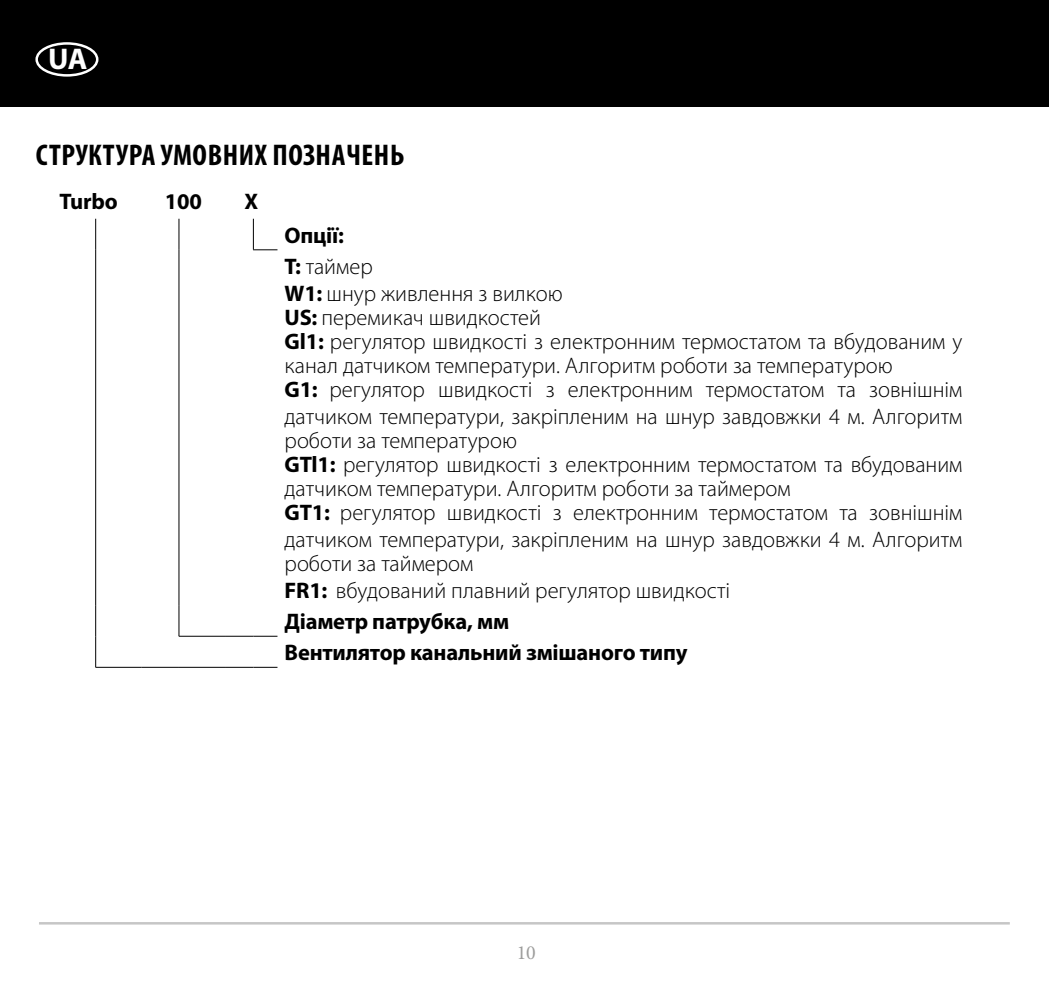
<style>
.page{position:relative;width:1049px;height:993px;background:#fff}
.page>*{position:absolute;margin:0;border:0;box-sizing:border-box;transform-origin:0 0}
.t1{font:700 condensed 30px "Myriad Pro";letter-spacing:.02em;color:#000}
.t2{font:700 30px "Myriad Pro";color:#fff}
.t3{font:300 22.5px/24px "Myriad Pro";color:#000}
.t4{font:700 22.5px/31px "Myriad Pro";letter-spacing:-.01em;color:#000}
.t5{font:20px "Minion Pro";color:#9d9d9c}
.s1{font-weight:300}
.s2{font-weight:700}
</style>
<div class="page">
<div style="left:0;top:0;width:1049px;height:106px;background:#000"></div>
<div style="left:35px;top:42px;width:63px;height:35px;border:2px solid #fff;border-radius:50%"></div>
<hr style="left:39px;top:921px;width:971px;height:3px;background:#c6c6c6">
<hr style="left:253px;top:219px;width:1px;height:30px;background:#000">
<svg style="left:253px;top:249px;width:24px;height:1px"></svg>
<hr style="left:179px;top:219px;width:1px;height:31px;background:#000">
<hr style="left:179px;top:250px;width:1px;height:355px;background:#000">
<hr style="left:95px;top:219px;width:1px;height:31px;background:#000">
<hr style="left:95px;top:250px;width:1px;height:355px;background:#000">
<hr style="left:95px;top:605px;width:1px;height:31px;background:#000">
<hr style="left:95px;top:636px;width:1px;height:30px;background:#000">
<hr style="left:95px;top:666px;width:47px;height:1px;background:#000">
<hr style="left:142px;top:666px;width:37px;height:1px;background:#000">
<hr style="left:179px;top:666px;width:46px;height:1px;background:#000">
<svg style="left:225px;top:666px;width:52px;height:1px"></svg>
<hr style="left:179px;top:605px;width:1px;height:30px;background:#000">
<hr style="left:179px;top:635px;width:46px;height:1px;background:#000">
<svg style="left:225px;top:635px;width:52px;height:1px"></svg>
<h1 class="t2" style="left:48px;top:39px;width:41px">UA</h1>
<h1 class="t1" style="left:36px;top:136px;width:370px">СТРУКТУРА УМОВНИХ ПОЗНАЧЕНЬ</h1>
<p class="t4" style="left:59px;top:185px;width:60px">Turbo</p>
<p class="t4" style="left:165px;top:185px;width:39px">100</p>
<p class="t4" style="left:244px;top:185px;width:15px">X</p>
<p class="t4" style="left:285px;top:219px;width:90px">Опції:<br>Т: <span class="s1">таймер</span></p>
<p class="t3" style="left:285px;top:281px;width:679px"><span class="s2">W1:</span> шнур живлення з вилкою<br><span class="s2">US:</span> перемикач швидкостей<br><span class="s2">Gl1:</span> регулятор швидкості з електронним термостатом та вбудованим у канал датчиком температури. Алгоритм роботи за температурою<br><span class="s2">G1:</span> регулятор швидкості з електронним термостатом та зовнішнім</p>
<p class="t3" style="left:285px;top:404px;width:679px">датчиком температури, закріпленим на шнур завдовжки 4 м. Алгоритм роботи за температурою<br><span class="s2">GTl1:</span> регулятор швидкості з електронним термостатом та вбудованим датчиком температури. Алгоритм роботи за таймером<br><span class="s2">GT1:</span> регулятор швидкості з електронним термостатом та зовнішнім</p>
<p class="t3" style="left:285px;top:527px;width:679px">датчиком температури, закріпленим на шнур завдовжки 4 м. Алгоритм роботи за таймером</p>
<p class="t4" style="left:285px;top:574px;width:447px">FR1: <span class="s1">вбудований плавний регулятор швидкості<br></span>Діаметр патрубка, мм<br>Вентилятор канальний змішаного типу</p>
<p class="t5" style="left:517px;top:938px;width:21px">10</p>
</div>
